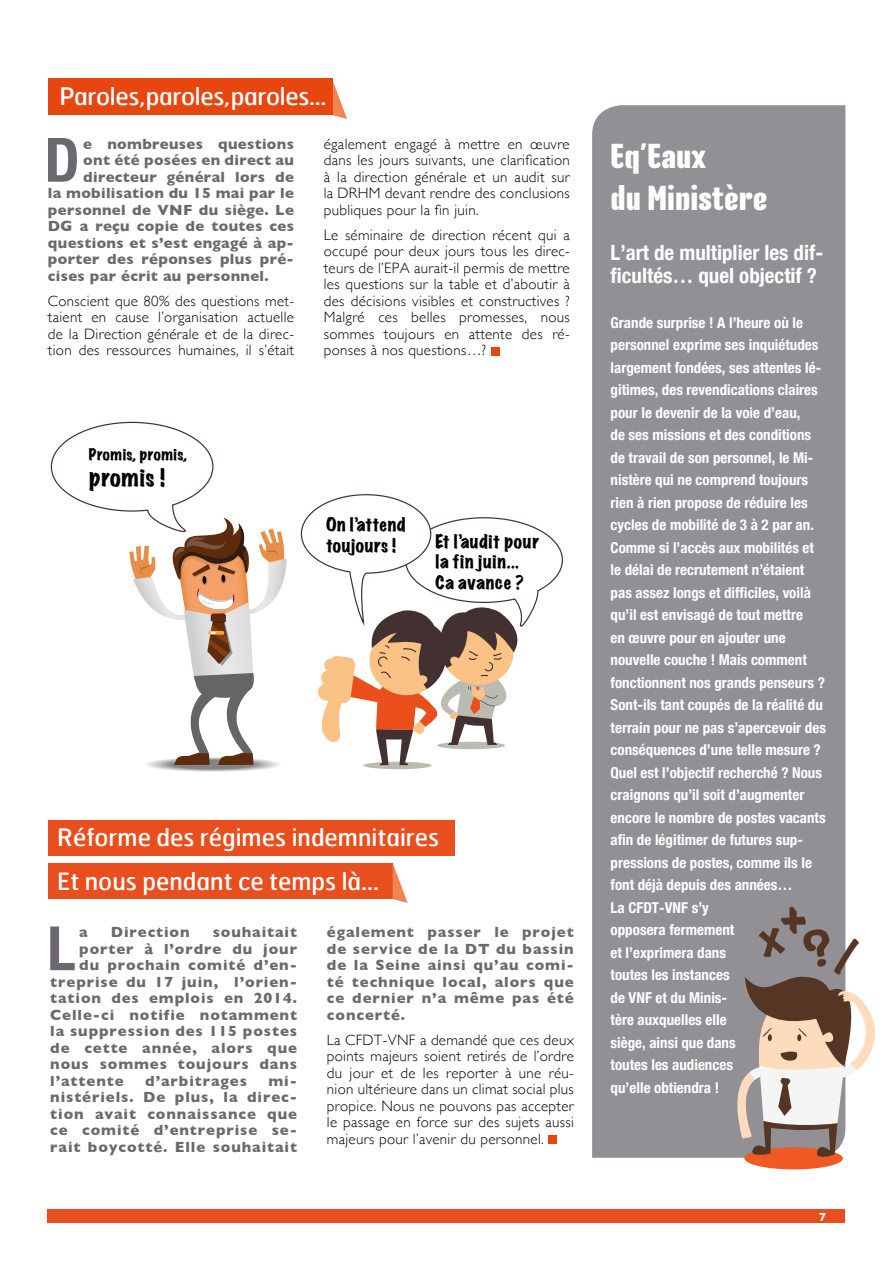
<style>
.page{position:relative;width:893px;height:1263px;background:#fff}
.page>*{position:absolute;margin:0;border:0;box-sizing:border-box;transform-origin:0 0}
.t1{font:700 condensed 61.2px "Helvetica Neue LT Com";color:#6b696f}
.t2{font:expanded 48.9px "Marker Felt";color:#553625}
.t3{font:expanded 41.4px "Marker Felt";color:#553625}
.t4{font:800 34.5px/41.4px "Kurry Pro";color:#fff}
.t5{font:24px/43.5px "Hermes";color:#fff}
.t6{font:expanded 21.9px "Marker Felt";letter-spacing:.035em;color:#000}
.t7{font:700 condensed 21px/22.5px "Helvetica Neue LT Com";color:#fff}
.t8{font:expanded 16.95px/20.4px "Marker Felt";letter-spacing:.035em;color:#000}
.t9{font:700 condensed 15px/22.5px "Helvetica Neue LT Com";color:#fff}
.t10{font:300 15px/16.5px "Gill Sans";letter-spacing:.02em;color:#000;text-align:justify}
.t11{font:700 15px/16.5px "Gill Sans";letter-spacing:.06em;color:#6b696f;text-align:justify}
.t12{font:700 15px "Gill Sans";letter-spacing:.02em;color:#6b696f}
.t13{font:expanded 14.55px "Marker Felt";letter-spacing:.035em;color:#000}
.t14{font:700 12px "Gill Sans";color:#fff}
</style>
<div class="page">
<div style="left:47px;top:1209px;width:798px;height:14px;background:#e94e1e"></div>
<div style="left:48px;top:863px;width:345px;height:36px;background:#e94e1e"></div>
<div style="left:48px;top:820px;width:407px;height:36px;background:#e94e1e"></div>
<div style="left:549px;top:1135px;width:8px;height:9px;background:#e84610"></div>
<div style="left:364px;top:762px;width:68px;height:7px;background:#bbbbb2;border-radius:50%"></div>
<svg style="left:144px;top:757px;width:138px;height:15px"></svg>
<div style="left:144px;top:757px;width:137px;height:14px;background:#eaeaea;border-radius:50%"></div>
<div style="left:145px;top:757px;width:136px;height:14px;background:#efefef;border-radius:50%"></div>
<div style="left:147px;top:758px;width:131px;height:13px;background:#f0f0f0;border-radius:50%"></div>
<div style="left:148px;top:758px;width:130px;height:13px;background:#ececec;border-radius:50%"></div>
<div style="left:149px;top:758px;width:128px;height:13px;background:#e8e8e8;border-radius:50%"></div>
<div style="left:149px;top:758px;width:127px;height:13px;background:#e7e7e6;border-radius:50%"></div>
<div style="left:150px;top:758px;width:126px;height:13px;background:#e3e3e3;border-radius:50%"></div>
<div style="left:150px;top:758px;width:125px;height:13px;background:#e1e1e1;border-radius:50%"></div>
<div style="left:151px;top:758px;width:124px;height:13px;background:#dfdfde;border-radius:50%"></div>
<div style="left:152px;top:758px;width:122px;height:13px;background:#d9d9d9;border-radius:50%"></div>
<div style="left:152px;top:758px;width:121px;height:13px;background:#d8d8d8;border-radius:50%"></div>
<div style="left:153px;top:758px;width:119px;height:13px;background:#d3d3d3;border-radius:50%"></div>
<svg style="left:154px;top:758px;width:118px;height:13px"></svg>
<div style="left:154px;top:758px;width:118px;height:12px;background:#d0d0d0;border-radius:50%"></div>
<div style="left:156px;top:759px;width:114px;height:11px;background:#c6c6c6;border-radius:50%"></div>
<div style="left:157px;top:759px;width:112px;height:11px;background:#c2c1c1;border-radius:50%"></div>
<div style="left:157px;top:759px;width:111px;height:11px;background:#c0c0c0;border-radius:50%"></div>
<div style="left:158px;top:759px;width:110px;height:11px;background:#bcbcbb;border-radius:50%"></div>
<div style="left:159px;top:759px;width:108px;height:11px;background:#b7b7b7;border-radius:50%"></div>
<div style="left:159px;top:759px;width:107px;height:11px;background:#b6b6b5;border-radius:50%"></div>
<div style="left:162px;top:759px;width:101px;height:11px;background:#afafaf;border-radius:50%"></div>
<svg style="left:163px;top:759px;width:99px;height:11px"></svg>
<div style="left:164px;top:759px;width:98px;height:10px;background:#a7a7a6;border-radius:50%"></div>
<div style="left:164px;top:759px;width:97px;height:10px;background:#a2a1a1;border-radius:50%"></div>
<div style="left:166px;top:760px;width:94px;height:9px;background:#9a9a9a;border-radius:50%"></div>
<div style="left:168px;top:760px;width:90px;height:9px;background:#929191;border-radius:50%"></div>
<div style="left:169px;top:760px;width:87px;height:9px;background:#8e8e8e;border-radius:50%"></div>
<div style="left:170px;top:760px;width:86px;height:9px;background:#8d8d8c;border-radius:50%"></div>
<div style="left:171px;top:760px;width:83px;height:9px;background:#898988;border-radius:50%"></div>
<div style="left:172px;top:760px;width:82px;height:9px;background:#848383;border-radius:50%"></div>
<svg style="left:50px;top:421px;width:237px;height:344px"></svg>
<svg style="left:300px;top:494px;width:263px;height:271px"></svg>
<div style="left:592px;top:105px;width:253px;height:1053px;background:#928f95"></div>
<svg style="left:393px;top:864px;width:15px;height:39px"></svg>
<svg style="left:332px;top:79px;width:15px;height:40px"></svg>
<div style="left:491px;top:347px;width:8px;height:8px;background:#e84610"></div>
<div style="left:48px;top:79px;width:284px;height:36px;background:#e84610"></div>
<div style="left:744px;top:1147px;width:99px;height:22px;background:#f15a24;border-radius:50%"></div>
<svg style="left:736px;top:975px;width:139px;height:187px"></svg>
<svg style="left:803px;top:929px;width:26px;height:38px"></svg>
<div style="left:405px;top:518px;width:9px;height:16px;background:#fff"></div>
<svg style="left:757px;top:926px;width:29px;height:32px"></svg>
<h3 class="t5" style="left:60px;top:74px;width:268px">Paroles, paroles, paroles...</h3>
<h1 class="t1" style="left:44px;top:123px;width:37px">D</h1>
<p class="t12" style="left:83px;top:132px;width:212px">e nombreuses questions</p>
<p class="t12" style="left:83px;top:148px;width:212px">ont été posées en direct au</p>
<p class="t12" style="left:83px;top:165px;width:212px">directeur général lors de</p>
<p class="t12" style="left:48px;top:181px;width:247px">la mobilisation du 15 mai par le</p>
<p class="t12" style="left:48px;top:198px;width:247px">personnel de VNF du siège. Le</p>
<p class="t12" style="left:48px;top:214px;width:248px">DG a reçu copie de toutes ces</p>
<p class="t12" style="left:48px;top:231px;width:247px">questions et s’est engagé à ap-</p>
<p class="t12" style="left:48px;top:247px;width:247px">porter des réponses plus pré-</p>
<p class="t12" style="left:48px;top:264px;width:222px">cises par écrit au personnel.</p>
<p class="t10" style="left:48px;top:292px;width:248px">Conscient que 80% des questions met&shy;taient en cause l’organisation actuelle de la Direction générale et de la direc&shy;tion des ressources humaines, il s’était</p>
<p class="t10" style="left:324px;top:135px;width:248px">également engagé à mettre en œuvre dans les jours suivants, une clarification à la direction générale et un audit sur la DRHM devant rendre des conclusions publiques pour la fin juin.</p>
<p class="t10" style="left:324px;top:226px;width:248px">Le séminaire de direction récent qui a occupé pour deux jours tous les direc&shy;teurs de l’EPA aurait-il permis de mettre les questions sur la table et d’aboutir à des décisions visibles et constructives ?<br>Malgré ces belles promesses, nous sommes toujours en attente des ré&shy;ponses à nos questions…?</p>
<p class="t13" style="left:89px;top:443px;width:99px">Promis, promis,</p>
<h3 class="t6" style="left:89px;top:460px;width:77px">promis !</h3>
<p class="t8" style="left:326px;top:514px;width:88px">On l’attends toujours !</p>
<p class="t8" style="left:436px;top:531px;width:105px">Et l’audit pour la fin juin...<br>Ca avance ?</p>
<h3 class="t5" style="left:57px;top:815px;width:383px">Réforme des régimes indemnitaires<br>Et nous pendant ce temps là...</h3>
<h1 class="t1" style="left:47px;top:912px;width:30px">L</h1>
<p class="t11" style="left:79px;top:923px;width:10px">a</p>
<p class="t11" style="left:111px;top:923px;width:80px">Direction</p>
<p class="t11" style="left:213px;top:923px;width:86px">souhaitait</p>
<p class="t11" style="left:327px;top:923px;width:248px">également passer le projet de service de la DT du bassin de la Seine ainsi qu’au comi&shy;té technique local, alors que ce dernier n’a même pas été concerté.</p>
<p class="t10" style="left:327px;top:1031px;width:248px">La CFDT-VNF a demandé que ces deux points majeurs soient retirés de l’ordre du jour et de les reporter à une réu&shy;nion ultérieure dans un climat social plus propice. Nous ne pouvons pas accepter le passage en force sur des sujets aussi majeurs pour l’avenir du personnel.</p>
<p class="t11" style="left:79px;top:940px;width:219px">porter à l’ordre du jour</p>
<p class="t11" style="left:79px;top:956px;width:219px">du prochain comité d’en-</p>
<p class="t11" style="left:50px;top:973px;width:248px">treprise du 17 juin, l’orien-</p>
<p class="t11" style="left:50px;top:989px;width:248px">tation des emplois en 2014.</p>
<p class="t11" style="left:50px;top:1006px;width:248px">Celle-ci notifie notamment</p>
<p class="t11" style="left:50px;top:1022px;width:248px">la suppression des 115 postes</p>
<p class="t11" style="left:50px;top:1039px;width:248px">de cette année, alors que</p>
<p class="t11" style="left:50px;top:1055px;width:248px">nous sommes toujours dans</p>
<p class="t11" style="left:50px;top:1072px;width:75px">l’attente</p>
<p class="t11" style="left:145px;top:1072px;width:103px">d’arbitrages</p>
<p class="t11" style="left:50px;top:1072px;width:248px;text-indent:218px">mi&shy;nistériels. De plus, la direc&shy;tion avait connaissance que ce comité d’entreprise se&shy;rait boycotté. Elle souhaitait</p>
<h3 class="t4" style="left:611px;top:135px;width:158px">Eq’Eaux<br>du Ministère</h3>
<h3 class="t7" style="left:611px;top:242px;width:214px">L’art de multiplier les dif&shy;ficultés… quel objectif ?</h3>
<p class="t9" style="left:611px;top:311px;width:217px">Grande surprise ! A l’heure où le personnel exprime ses inquiétudes largement fondées, ses attentes lé&shy;gitimes, des revendications claires pour le devenir de la voie d’eau,<br>de ses missions et des conditions de travail de son personnel, le Mi&shy;nistère qui ne comprend toujours rien à rien propose de réduire les cycles de mobilité de 3 à 2 par an.<br>Comme si l’accès aux mobilités et le délai de recrutement n’étaient pas assez longs et difficiles, voilà qu’il est envisagé de tout mettre<br>en œuvre pour en ajouter une nouvelle couche ! Mais comment fonctionnent nos grands penseurs ?<br>Sont-ils tant coupés de la réalité du terrain pour ne pas s’apercevoir des conséquences d’une telle mesure ?<br>Quel est l’objectif recherché ? Nous craignons qu’il soit d’augmenter encore le nombre de postes vacants afin de légitimer de futures sup&shy;pressions de postes, comme ils le font déjà depuis des années…<br>La CFDT-VNF s’y<br>opposera fermement<br>et l’exprimera dans<br>toutes les instances<br>de VNF et du Minis-<br>tère auxquelles elle<br>siège, ainsi que dans<br>toutes les audiences<br>qu’elle obtiendra !</p>
<h2 class="t2" style="left:780px;top:886px;width:28px">+</h2>
<h3 class="t3" style="left:834px;top:924px;width:27px">/</h3>
<p class="t14" style="left:819px;top:1207px;width:9px">7</p>
</div>
